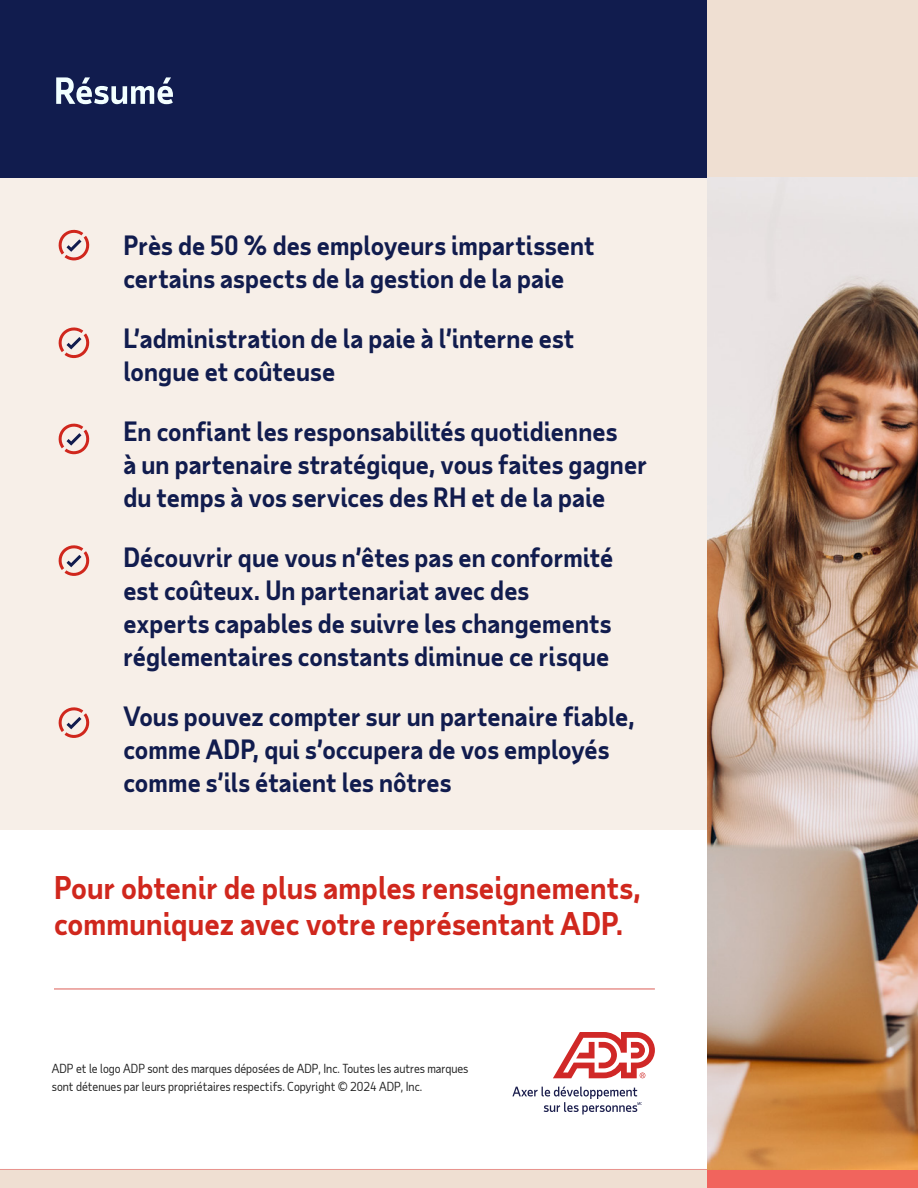
<style>
.page{position:relative;width:918px;height:1188px;background:#fff}
.page>*{position:absolute;margin:0;border:0;box-sizing:border-box;transform-origin:0 0}
.t1{font:700 35.25px "Taub Sans";letter-spacing:.005em;color:#fff}
.t2{font:700 30px/36px "Taub Sans";color:#d0271d}
.t3{font:700 25.5px/33px "Taub Sans";letter-spacing:.005em;color:#111c4e}
.t4{font:12px/18px "Taub Sans";color:#222}
</style>
<div class="page">
<div style="left:0;top:178px;width:708px;height:652px;background:#f7efe8"></div>
<div style="left:0;top:0;width:918px;height:178px;background:#111c4e"></div>
<div style="left:708px;top:0;width:210px;height:178px;background:#efdfd2"></div>
<div style="left:0;top:1169px;width:728px;height:19px;background:#efdfd2"></div>
<div style="left:708px;top:1169px;width:210px;height:19px;background:#f1645d"></div>
<hr style="left:0;top:1169px;width:918px;height:1px;background:#e8938e">
<img style="left:708px;top:178px;width:210px;height:991px">
<hr style="left:54px;top:988px;width:601px;height:2px;background:#d0271d">
<svg style="left:58px;top:229px;width:32px;height:31px"></svg>
<svg style="left:58px;top:327px;width:32px;height:31px"></svg>
<svg style="left:58px;top:545px;width:32px;height:31px"></svg>
<svg style="left:58px;top:423px;width:32px;height:31px"></svg>
<svg style="left:58px;top:707px;width:32px;height:31px"></svg>
<svg style="left:512px;top:1087px;width:130px;height:27px"></svg>
<svg style="left:553px;top:1032px;width:102px;height:46px"></svg>
<h1 class="t1" style="left:54px;top:68px;width:122px">Résumé</h1>
<p class="t3" style="left:123px;top:229px;width:473px">Près de 50 % des employeurs impartissent certains aspects de la gestion de la paie</p>
<p class="t3" style="left:123px;top:322px;width:453px">L’administration de la paie à l’interne est longue et coûteuse</p>
<p class="t3" style="left:123px;top:415px;width:525px">En confiant les responsabilités quotidiennes<br>à un partenaire stratégique, vous faites gagner du temps à vos services des RH et de la paie</p>
<p class="t3" style="left:123px;top:541px;width:491px">Découvrir que vous n’êtes pas en conformité est coûteux. Un partenariat avec des experts capables de suivre les changements réglementaires constants diminue ce risque</p>
<p class="t3" style="left:123px;top:700px;width:513px">Vous pouvez compter sur un partenaire fiable, comme ADP, qui s’occupera de vos employés comme s’ils étaient les nôtres</p>
<p class="t2" style="left:54px;top:869px;width:588px">Pour obtenir de plus amples renseignements, communiquez avec votre représentant ADP.</p>
<p class="t4" style="left:52px;top:1059px;width:418px">ADP et le logo ADP sont des marques déposées de ADP, Inc. Toutes les autres marques sont détenues par leurs propriétaires respectifs. Copyright © 2024 ADP, Inc.</p>
</div>
